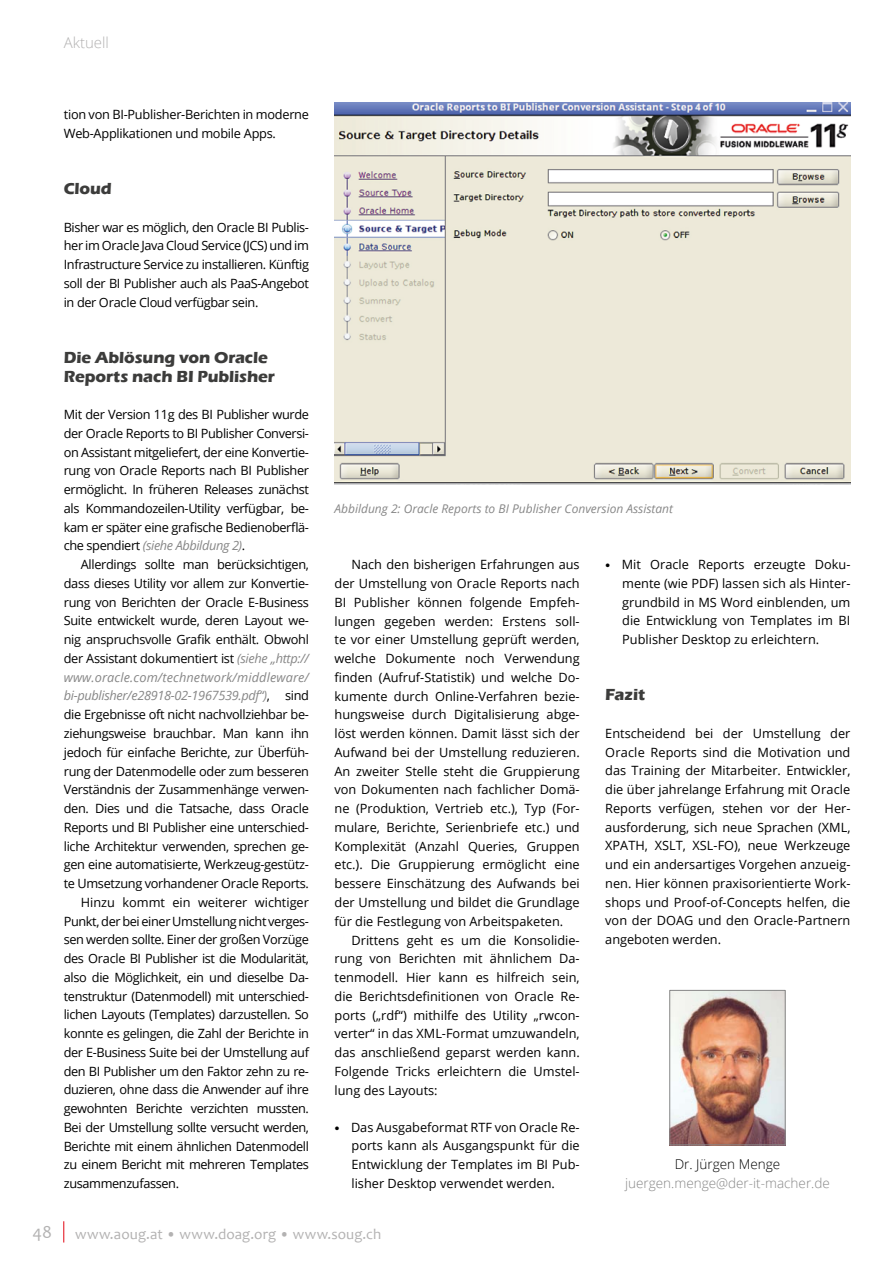
<style>
.page{position:relative;width:893px;height:1263px;background:#fff}
.page>*{position:absolute;margin:0;border:0;box-sizing:border-box;transform-origin:0 0}
.t1{font:18px "Candara";color:#b3b2b2}
.t2{font:700 16.5px/18.8px "Eras ITC";letter-spacing:-.005em;color:#3c3c3b}
.t3{font:15px "Candara";letter-spacing:.01em;color:#b3b2b2}
.t4{font:300 15px "Open Sans";color:#b3b2b2}
.t5{font:300 13.5px "Open Sans";color:#878787}
.t6{font:300 13.5px "Open Sans";color:#000}
.t7{font:12.75px/18.8px "Open Sans";letter-spacing:-.025em;color:#000;text-align:justify}
.t8{font:italic 12.75px "Open Sans";letter-spacing:-.025em;color:#878787}
.t9{font:italic 12.75px "Open Sans";letter-spacing:.01em;color:#878787}
.t10{font:12.75px "Open Sans";color:#000}
.t11{font:italic 12px "Open Sans";color:#878787}
.s1{font-style:italic;color:#878787}
.s2{font-style:normal;color:#000}
.s3{font-family:"Stone Serif Std";font-weight:500;font-size:10.5px}
</style>
<div class="page">
<svg style="left:63px;top:1221px;width:1px;height:21px"></svg>
<img style="left:671px;top:992px;width:112px;height:151px">
<div style="left:669px;top:990px;width:116px;height:155px;border:1px solid #878787"></div>
<img style="left:334px;top:102px;width:516px;height:383px">
<p class="t4" style="left:64px;top:32px;width:47px">Aktuell</p>
<p class="t7" style="left:64px;top:105px;width:247px">tion von BI-Publisher-Berichten in moderne<br>Web-Applikationen und mobile Apps.</p>
<p class="t2" style="left:64px;top:179px;width:50px">Cloud</p>
<p class="t7" style="left:64px;top:217px;width:247px">Bisher war es möglich, den Oracle BI Publis&shy;her im Oracle Java Cloud Service (JCS) und im Infrastructure Service zu installieren. Künftig soll der BI Publisher auch als PaaS-Angebot in der Oracle Cloud verfügbar sein.</p>
<p class="t2" style="left:64px;top:348px;width:213px">Die Ablösung von Oracle<br>Reports nach BI Publisher</p>
<p class="t7" style="left:64px;top:405px;width:247px">Mit der Version 11g des BI Publisher wurde der Oracle Reports to BI Publisher Conversi&shy;on Assistant mitgeliefert, der eine Konvertie&shy;rung von Oracle Reports nach BI Publisher ermöglicht. In früheren Releases zunächst als Kommandozeilen-Utility verfügbar, be&shy;kam er später eine grafische Bedienoberflä&shy;che spendiert <span class="s1">(siehe Abbildung 2)</span>.</p>
<p class="t7" style="left:81px;top:555px;width:230px">Allerdings sollte man berücksichtigen,</p>
<p class="t7" style="left:64px;top:574px;width:247px">dass dieses Utility vor allem zur Konvertie-</p>
<p class="t7" style="left:64px;top:592px;width:247px">rung von Berichten der Oracle E-Business</p>
<p class="t7" style="left:64px;top:611px;width:247px">Suite entwickelt wurde, deren Layout we-</p>
<p class="t7" style="left:64px;top:630px;width:247px">nig anspruchsvolle Grafik enthält. Obwohl</p>
<p class="t7" style="left:64px;top:649px;width:247px">der Assistant dokumentiert ist <span class="s1">(siehe „http://</span></p>
<p class="t9" style="left:64px;top:668px;width:247px">www.oracle.com/technetwork/middleware/</p>
<p class="t8" style="left:64px;top:687px;width:247px">bi-publisher/e28918-02-1967539.pdf“)<span class="s2">, sind</span></p>
<p class="t7" style="left:64px;top:705px;width:247px">die Ergebnisse oft nicht nachvollziehbar be-</p>
<p class="t7" style="left:64px;top:724px;width:247px">ziehungsweise brauchbar. Man kann ihn</p>
<p class="t7" style="left:64px;top:742px;width:247px">jedoch für einfache Berichte, zur Überfüh-</p>
<p class="t7" style="left:64px;top:761px;width:247px">rung der Datenmodelle oder zum besseren</p>
<p class="t7" style="left:64px;top:780px;width:247px">Verständnis der Zusammenhänge verwen-</p>
<p class="t7" style="left:64px;top:799px;width:247px">den. Dies und die Tatsache, dass Oracle</p>
<p class="t7" style="left:64px;top:817px;width:247px">Reports und BI Publisher eine unterschied-</p>
<p class="t7" style="left:64px;top:836px;width:247px">liche Architektur verwenden, sprechen ge-</p>
<p class="t7" style="left:64px;top:855px;width:247px">gen eine automatisierte, Werkzeug-gestütz-</p>
<p class="t7" style="left:64px;top:874px;width:247px">te Umsetzung vorhandener Oracle Reports.</p>
<p class="t10" style="left:81px;top:893px;width:230px">Hinzu kommt ein weiterer wichtiger</p>
<p class="t7" style="left:64px;top:911px;width:247px">Punkt, der bei einer Umstellung nicht verges-</p>
<p class="t7" style="left:64px;top:930px;width:247px">sen werden sollte. Einer der großen Vorzüge</p>
<p class="t7" style="left:64px;top:949px;width:247px">des Oracle BI Publisher ist die Modularität,</p>
<p class="t7" style="left:64px;top:967px;width:247px">also die Möglichkeit, ein und dieselbe Da-</p>
<p class="t7" style="left:64px;top:986px;width:247px">tenstruktur (Datenmodell) mit unterschied-</p>
<p class="t7" style="left:64px;top:1005px;width:247px">lichen Layouts (Templates) darzustellen. So</p>
<p class="t7" style="left:64px;top:1024px;width:247px">konnte es gelingen, die Zahl der Berichte in</p>
<p class="t7" style="left:64px;top:1042px;width:247px">der E-Business Suite bei der Umstellung auf</p>
<p class="t7" style="left:64px;top:1061px;width:247px">den BI Publisher um den Faktor zehn zu re-</p>
<p class="t7" style="left:64px;top:1080px;width:247px">duzieren, ohne dass die Anwender auf ihre</p>
<p class="t7" style="left:64px;top:1099px;width:247px">gewohnten Berichte verzichten mussten.</p>
<p class="t7" style="left:64px;top:1117px;width:247px">Bei der Umstellung sollte versucht werden,</p>
<p class="t7" style="left:64px;top:1136px;width:247px">Berichte mit einem ähnlichen Datenmodell</p>
<p class="t7" style="left:64px;top:1155px;width:247px">zu einem Bericht mit mehreren Templates</p>
<p class="t7" style="left:64px;top:1174px;width:117px">zusammenzufassen.</p>
<p class="t11" style="left:334px;top:500px;width:340px">Abbildung 2: Oracle Reports to BI Publisher Conversion Assistant</p>
<p class="t7" style="left:334px;top:555px;width:247px;text-indent:17px">Nach den bisherigen Erfahrungen aus der Umstellung von Oracle Reports nach BI Publisher können folgende Empfeh&shy;lungen gegeben werden: Erstens soll&shy;te vor einer Umstellung geprüft werden, welche Dokumente noch Verwendung finden (Aufruf-Statistik) und welche Do&shy;kumente durch Online-Verfahren bezie&shy;hungsweise durch Digitalisierung abge&shy;löst werden können. Damit lässt sich der Aufwand bei der Umstellung reduzieren.<br>An zweiter Stelle steht die Gruppierung von Dokumenten nach fachlicher Domä&shy;ne (Produktion, Vertrieb etc.), Typ (For&shy;mulare, Berichte, Serienbriefe etc.) und Komplexität (Anzahl Queries, Gruppen etc.). Die Gruppierung ermöglicht eine bessere Einschätzung des Aufwands bei der Umstellung und bildet die Grundlage für die Festlegung von Arbeitspaketen.</p>
<p class="t7" style="left:334px;top:930px;width:247px;text-indent:17px">Drittens geht es um die Konsolidie&shy;rung von Berichten mit ähnlichem Da&shy;tenmodell. Hier kann es hilfreich sein, die Berichtsdefinitionen von Oracle Re&shy;ports („rdf“) mithilfe des Utility „rwcon&shy;verter“ in das XML-Format umzuwandeln, das anschließend geparst werden kann.<br>Folgende Tricks erleichtern die Umstel&shy;lung des Layouts:</p>
<p class="t7" style="left:351px;top:1117px;width:230px;text-indent:-17px"><span class="s3">•</span> Das Ausgabeformat RTF von Oracle Re&shy;ports kann als Ausgangspunkt für die Entwicklung der Templates im BI Pub&shy;lisher Desktop verwendet werden.</p>
<p class="t7" style="left:622px;top:555px;width:230px;text-indent:-17px"><span class="s3">•</span> Mit Oracle Reports erzeugte Doku&shy;mente (wie PDF) lassen sich als Hinter&shy;grundbild in MS Word einblenden, um die Entwicklung von Templates im BI Publisher Desktop zu erleichtern.</p>
<p class="t2" style="left:605px;top:686px;width:41px">Fazit</p>
<p class="t7" style="left:605px;top:723px;width:247px">Entscheidend bei der Umstellung der Oracle Reports sind die Motivation und das Training der Mitarbeiter. Entwickler, die über jahrelange Erfahrung mit Oracle Reports verfügen, stehen vor der Her&shy;ausforderung, sich neue Sprachen (XML, XPATH, XSLT, XSL-FO), neue Werkzeuge und ein andersartiges Vorgehen anzueig&shy;nen. Hier können praxisorientierte Work&shy;shops und Proof-of-Concepts helfen, die von der DOAG und den Oracle-Partnern angeboten werden.</p>
<p class="t6" style="left:675px;top:1155px;width:107px">Dr. Jürgen Menge</p>
<p class="t5" style="left:625px;top:1174px;width:206px">juergen.menge@der-it-macher.de</p>
<h1 class="t1" style="left:33px;top:1221px;width:21px">48</h1>
<p class="t3" style="left:75px;top:1224px;width:308px">www.aoug.at • www.doag.org • www.soug.ch</p>
</div>
